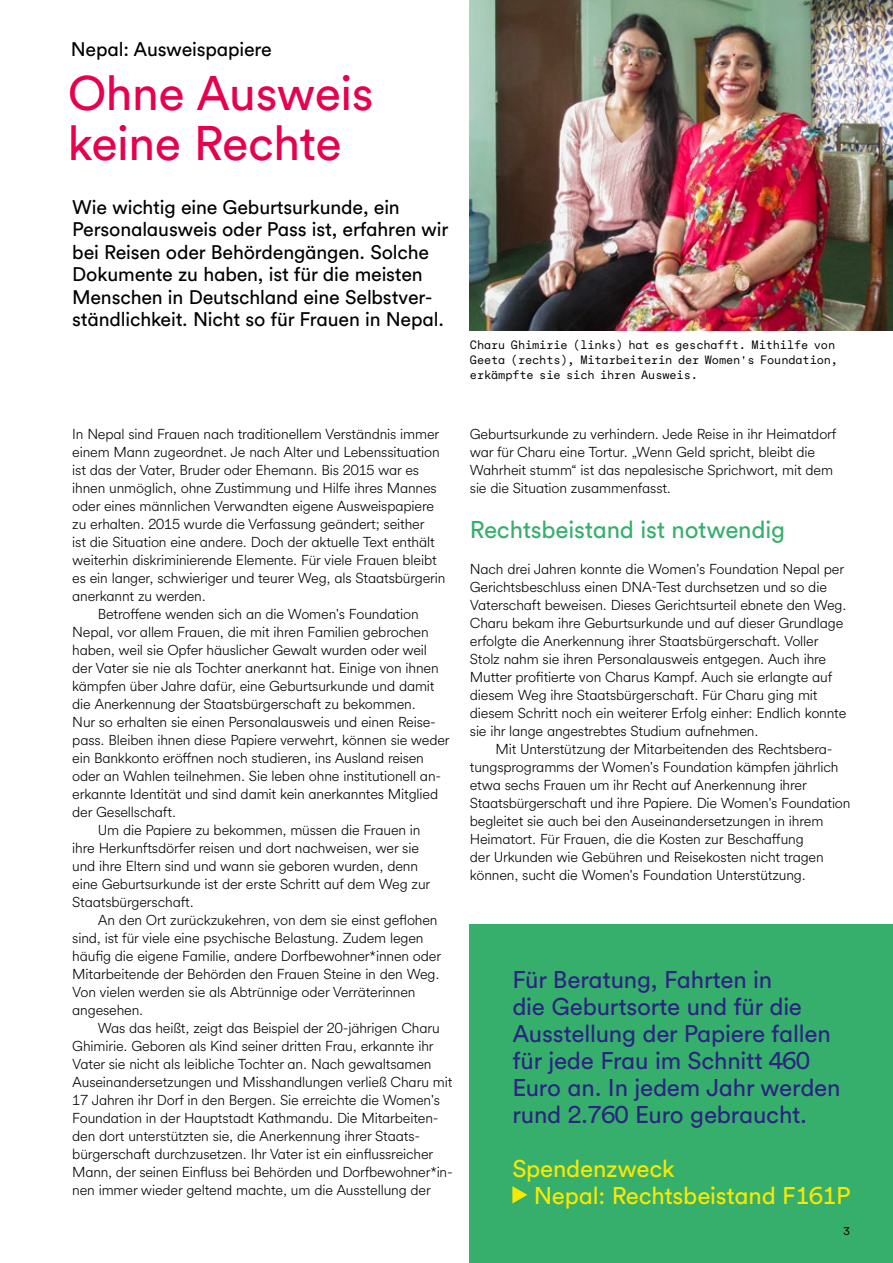
<style>
.page{position:relative;width:893px;height:1263px;background:#fff}
.page>*{position:absolute;margin:0;border:0;box-sizing:border-box;transform-origin:0 0}
.t1{font:48px/49.5px "GLS Circular";letter-spacing:-.01em;color:#e6004f}
.t2{font:24px/27px "GLS Circular";letter-spacing:-.01em;color:#2b2482}
.t3{font:24px/27px "GLS Circular";letter-spacing:-.01em;color:#f9e900}
.t4{font:24px "GLS Circular";letter-spacing:-.01em;color:#37af6c}
.t5{font:19.5px/22.5px "GLS Circular";letter-spacing:-.01em;color:#000}
.t6{font:300 14.25px/18px "GLS Circular";letter-spacing:-.01em;color:#000}
.t7{font:12px/15px "GLS Circular Mono";letter-spacing:-.01em;color:#000}
</style>
<div class="page">
<img style="left:470px;top:0;width:423px;height:331px">
<div style="left:470px;top:925px;width:423px;height:338px;background:#37af6c"></div>
<svg style="left:512px;top:1186px;width:15px;height:17px"></svg>
<h3 class="t5" style="left:71px;top:37px;width:203px">Nepal: Ausweispapiere</h3>
<h1 class="t1" style="left:68px;top:66px;width:307px">Ohne Ausweis keine Rechte</h1>
<p class="t5" style="left:72px;top:195px;width:378px">Wie wichtig eine Geburtsurkunde, ein Personalausweis oder Pass ist, erfahren wir bei Reisen oder Behördengängen. Solche Dokumente zu haben, ist für die meisten Menschen in Deutschland eine Selbstver&shy;ständlichkeit. Nicht so für Frauen in Nepal.</p>
<p class="t7" style="left:470px;top:336px;width:370px">Charu Ghimirie (links) hat es geschafft. Mithilfe von<br>Geeta (rechts), Mitarbeiterin der Women's Foundation, erkämpfte sie sich ihren Ausweis.</p>
<p class="t6" style="left:72px;top:424px;width:369px">In Nepal sind Frauen nach traditionellem Verständnis immer</p>
<p class="t6" style="left:72px;top:442px;width:369px">einem Mann zugeordnet. Je nach Alter und Lebenssituation</p>
<p class="t6" style="left:72px;top:460px;width:348px">ist das der Vater, Bruder oder Ehemann. Bis 2015 war es</p>
<p class="t6" style="left:72px;top:478px;width:366px">ihnen unmöglich, ohne Zustimmung und Hilfe ihres Mannes</p>
<p class="t6" style="left:72px;top:496px;width:363px">oder eines männlichen Verwandten eigene Ausweispapiere</p>
<p class="t6" style="left:72px;top:514px;width:354px">zu erhalten. 2015 wurde die Verfassung geändert; seither</p>
<p class="t6" style="left:72px;top:532px;width:364px">ist die Situation eine andere. Doch der aktuelle Text enthält</p>
<p class="t6" style="left:72px;top:550px;width:366px">weiterhin diskriminierende Elemente. Für viele Frauen bleibt</p>
<p class="t6" style="left:72px;top:568px;width:375px">es ein langer, schwieriger und teurer Weg, als Staatsbürgerin</p>
<p class="t6" style="left:72px;top:586px;width:135px">anerkannt zu werden.</p>
<p class="t6" style="left:98px;top:604px;width:322px">Betroffene wenden sich an die Women's Foundation</p>
<p class="t6" style="left:72px;top:622px;width:358px">Nepal, vor allem Frauen, die mit ihren Familien gebrochen</p>
<p class="t6" style="left:72px;top:640px;width:356px">haben, weil sie Opfer häuslicher Gewalt wurden oder weil</p>
<p class="t6" style="left:72px;top:658px;width:368px">der Vater sie nie als Tochter anerkannt hat. Einige von ihnen</p>
<p class="t6" style="left:72px;top:676px;width:364px">kämpfen über Jahre dafür, eine Geburtsurkunde und damit</p>
<p class="t6" style="left:72px;top:694px;width:345px">die Anerkennung der Staatsbürgerschaft zu bekommen.</p>
<p class="t6" style="left:72px;top:712px;width:365px">Nur so erhalten sie einen Personalausweis und einen Reise-</p>
<p class="t6" style="left:72px;top:730px;width:379px">pass. Bleiben ihnen diese Papiere verwehrt, können sie weder</p>
<p class="t6" style="left:72px;top:748px;width:353px">ein Bankkonto eröffnen noch studieren, ins Ausland reisen</p>
<p class="t6" style="left:72px;top:766px;width:370px">oder an Wahlen teilnehmen. Sie leben ohne institutionell an-</p>
<p class="t6" style="left:72px;top:784px;width:367px">erkannte Identität und sind damit kein anerkanntes Mitglied</p>
<p class="t6" style="left:72px;top:802px;width:105px">der Gesellschaft.</p>
<p class="t6" style="left:98px;top:820px;width:324px">Um die Papiere zu bekommen, müssen die Frauen in</p>
<p class="t6" style="left:72px;top:838px;width:348px">ihre Herkunftsdörfer reisen und dort nachweisen, wer sie</p>
<p class="t6" style="left:72px;top:856px;width:347px">und ihre Eltern sind und wann sie geboren wurden, denn</p>
<p class="t6" style="left:72px;top:874px;width:360px">eine Geburtsurkunde ist der erste Schritt auf dem Weg zur</p>
<p class="t6" style="left:72px;top:892px;width:123px">Staatsbürgerschaft.</p>
<p class="t6" style="left:98px;top:910px;width:341px">An den Ort zurückzukehren, von dem sie einst geflohen</p>
<p class="t6" style="left:72px;top:928px;width:353px">sind, ist für viele eine psychische Belastung. Zudem legen</p>
<p class="t6" style="left:72px;top:946px;width:370px">häufig die eigene Familie, andere Dorfbewohner*innen oder</p>
<p class="t6" style="left:72px;top:964px;width:369px">Mitarbeitende der Behörden den Frauen Steine in den Weg.</p>
<p class="t6" style="left:72px;top:982px;width:345px">Von vielen werden sie als Abtrünnige oder Verräterinnen</p>
<p class="t6" style="left:72px;top:1000px;width:73px">angesehen.</p>
<p class="t6" style="left:98px;top:1018px;width:343px">Was das heißt, zeigt das Beispiel der 20-jährigen Charu</p>
<p class="t6" style="left:72px;top:1036px;width:363px">Ghimirie. Geboren als Kind seiner dritten Frau, erkannte ihr</p>
<p class="t6" style="left:72px;top:1054px;width:361px">Vater sie nicht als leibliche Tochter an. Nach gewaltsamen</p>
<p class="t6" style="left:72px;top:1072px;width:382px">Auseinandersetzungen und Misshandlungen verließ Charu mit</p>
<p class="t6" style="left:72px;top:1090px;width:369px">17 Jahren ihr Dorf in den Bergen. Sie erreichte die Women's</p>
<p class="t6" style="left:72px;top:1108px;width:368px">Foundation in der Hauptstadt Kathmandu. Die Mitarbeiten-</p>
<p class="t6" style="left:72px;top:1126px;width:349px">den dort unterstützten sie, die Anerkennung ihrer Staats-</p>
<p class="t6" style="left:72px;top:1144px;width:363px">bürgerschaft durchzusetzen. Ihr Vater ist ein einflussreicher</p>
<p class="t6" style="left:72px;top:1162px;width:382px">Mann, der seinen Einfluss bei Behörden und Dorfbewohner*in-</p>
<p class="t6" style="left:72px;top:1180px;width:360px">nen immer wieder geltend machte, um die Ausstellung der</p>
<p class="t6" style="left:470px;top:424px;width:368px">Geburtsurkunde zu verhindern. Jede Reise in ihr Heimatdorf war für Charu eine Tortur. „Wenn Geld spricht, bleibt die Wahrheit stumm“ ist das nepalesische Sprichwort, mit dem sie die Situation zusammenfasst.</p>
<h2 class="t4" style="left:470px;top:513px;width:317px">Rechtsbeistand ist notwendig</h2>
<p class="t6" style="left:470px;top:559px;width:378px">Nach drei Jahren konnte die Women's Foundation Nepal per Gerichtsbeschluss einen DNA-Test durchsetzen und so die Vaterschaft beweisen. Dieses Gerichtsurteil ebnete den Weg.<br>Charu bekam ihre Geburtsurkunde und auf dieser Grundlage erfolgte die Anerkennung ihrer Staatsbürgerschaft. Voller Stolz nahm sie ihren Personalausweis entgegen. Auch ihre Mutter profitierte von Charus Kampf. Auch sie erlangte auf diesem Weg ihre Staatsbürgerschaft. Für Charu ging mit diesem Schritt noch ein weiterer Erfolg einher: Endlich konnte sie ihr lange angestrebtes Studium aufnehmen.</p>
<p class="t6" style="left:470px;top:739px;width:382px;text-indent:26px">Mit Unterstützung der Mitarbeitenden des Rechtsbera&shy;tungsprogramms der Women's Foundation kämpfen jährlich etwa sechs Frauen um ihr Recht auf Anerkennung ihrer Staatsbürgerschaft und ihre Papiere. Die Women's Foundation begleitet sie auch bei den Auseinandersetzungen in ihrem Heimatort. Für Frauen, die die Kosten zur Beschaffung<br>der Urkunden wie Gebühren und Reisekosten nicht tragen können, sucht die Women's Foundation Unterstützung.</p>
<h2 class="t2" style="left:512px;top:965px;width:330px">Für Beratung, Fahrten in<br>die Geburtsorte und für die<br>Ausstellung der Papiere fallen für jede Frau im Schnitt 460<br>Euro an. In jedem Jahr werden rund 2.760 Euro gebraucht.</h2>
<h2 class="t3" style="left:534px;top:1154px;width:318px;text-indent:-21px">Spendenzweck<br>Nepal: Rechtsbeistand F161P</h2>
<p class="t7" style="left:843px;top:1223px;width:9px">3</p>
</div>
